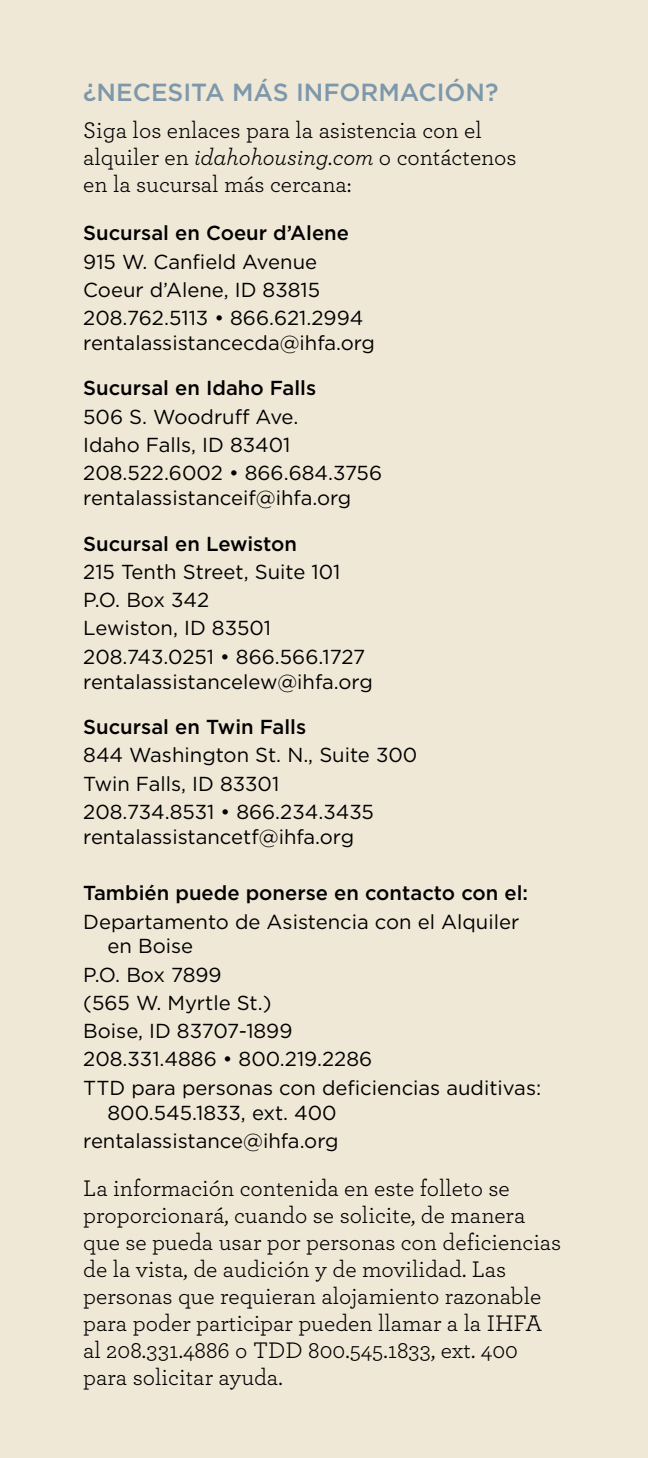
<style>
.page{position:relative;width:648px;height:1458px;background:#f0e8d7}
.page>*{position:absolute;margin:0;border:0;box-sizing:border-box;transform-origin:0 0}
.t1{font:500 24.75px "Gotham";color:#7d98ab}
.t2{font:23.62px/27px "Archer";color:#000}
.t3{font:20.25px/28.3px "Gotham";color:#000}
.t4{font:500 20.25px "Gotham";color:#000}
.s1{font-style:italic}
</style>
<div class="page">
<p class="t1" style="left:83px;top:76px;width:417px">¿NECESITA MÁS INFORMACIÓN?</p>
<p class="t2" style="left:83px;top:116px;width:435px">Siga los enlaces para la asistencia con el alquiler en <span class="s1">idahohousing.com</span> o contáctenos en la sucursal más cercana:</p>
<p class="t4" style="left:83px;top:220px;width:267px">Sucursal en Coeur d’Alene</p>
<p class="t3" style="left:83px;top:247px;width:282px">915 W. Canfield Avenue<br>Coeur d’Alene, ID 83815<br>208.762.5113 • 866.621.2994</p>
<p class="t3" style="left:83px;top:328px;width:293px">rentalassistancecda@ihfa.org</p>
<p class="t4" style="left:83px;top:375px;width:234px">Sucursal en Idaho Falls</p>
<p class="t3" style="left:83px;top:402px;width:300px">506 S. Woodruff Ave.<br>Idaho Falls, ID 83401<br>208.522.6002 • 866.684.3756</p>
<p class="t3" style="left:83px;top:483px;width:270px">rentalassistanceif@ihfa.org</p>
<p class="t4" style="left:83px;top:530px;width:215px">Sucursal en Lewiston</p>
<p class="t3" style="left:83px;top:557px;width:284px">215 Tenth Street, Suite 101<br>P.O. Box 342<br>Lewiston, ID 83501<br>208.743.0251 • 866.566.1727</p>
<p class="t3" style="left:83px;top:667px;width:291px">rentalassistancelew@ihfa.org</p>
<p class="t4" style="left:83px;top:713px;width:224px">Sucursal en Twin Falls</p>
<p class="t3" style="left:83px;top:740px;width:336px">844 Washington St. N., Suite 300<br>Twin Falls, ID 83301<br>208.734.8531 • 866.234.3435</p>
<p class="t3" style="left:83px;top:822px;width:272px">rentalassistancetf@ihfa.org</p>
<p class="t4" style="left:83px;top:880px;width:446px">También puede ponerse en contacto con el:</p>
<p class="t3" style="left:108px;top:909px;width:413px;line-height:24.8px;text-indent:-24px">Departamento de Asistencia con el Alquiler en Boise</p>
<p class="t3" style="left:83px;top:960px;width:460px">P.O. Box 7899<br>(565 W. Myrtle St.)<br>Boise, ID 83707-1899<br>208.331.4886 • 800.219.2286<br>TTD para personas con deficiencias auditivas:</p>
<p class="t3" style="left:83px;top:1098px;width:257px;text-align:right">800.545.1833, ext. 400 rentalassistance@ihfa.org</p>
<p class="t2" style="left:83px;top:1173px;width:479px">La información contenida en este folleto se proporcionará, cuando se solicite, de manera que se pueda usar por personas con deficiencias de la vista, de audición y de movilidad. Las personas que requieran alojamiento razonable para poder participar pueden llamar a la IHFA al 208.331.4886 o TDD 800.545.1833, ext. 400 para solicitar ayuda.</p>
</div>
